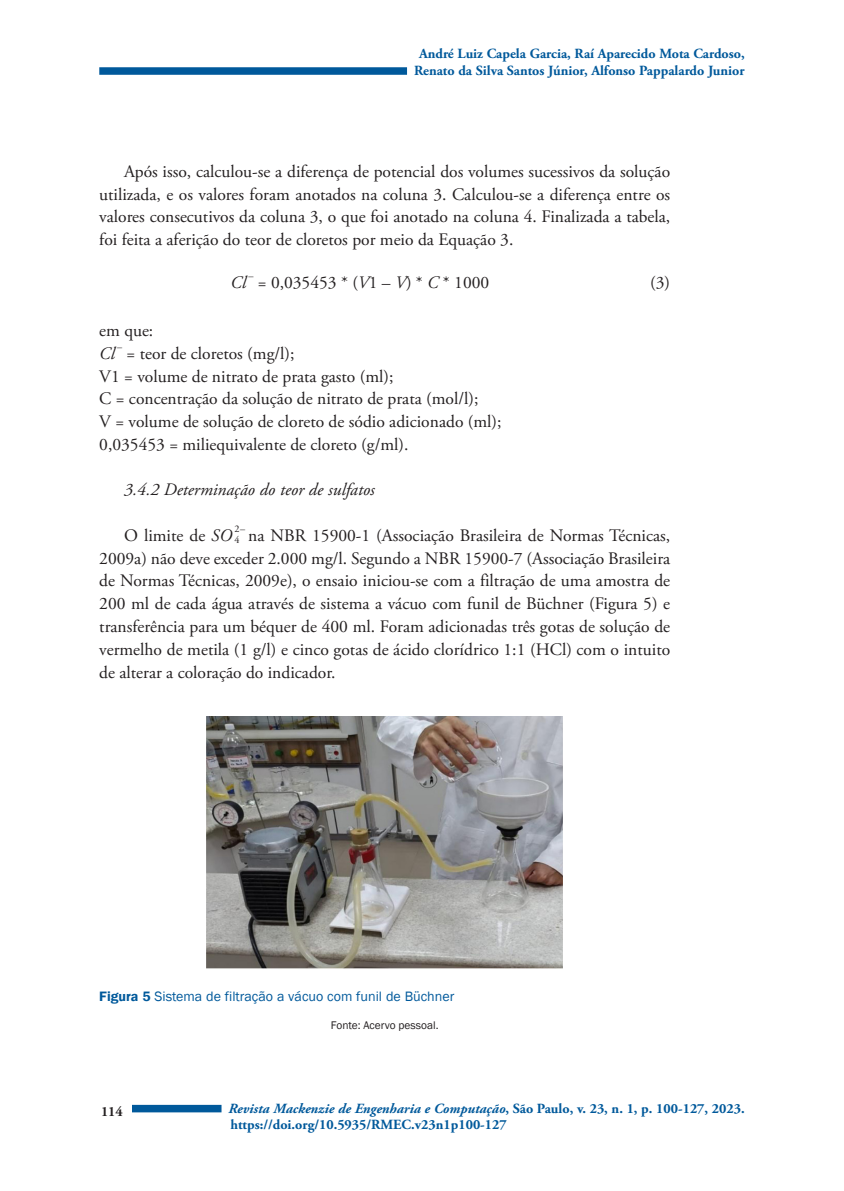
<style>
.page{position:relative;width:844px;height:1191px;background:#fff}
.page>*{position:absolute;margin:0;border:0;box-sizing:border-box;transform-origin:0 0}
.Texto{font:17.5px/22.8px "Adobe Garamond Pro";color:#231f20;text-align:justify}
.Sub_03{font:italic 17.5px "Adobe Garamond Pro";color:#231f20}
.Fórmula{font:17.5px "Adobe Garamond Pro";color:#231f20}
.Fórmula-2{font:italic 17.5px "Adobe Garamond Pro";color:#231f20}
.Texto-2{font:italic 17.5px "Adobe Garamond Pro";color:#231f20}
.t1{font:700 14px/16.8px "Adobe Garamond Pro";color:#00599b}
.Figura_Titulo{font:14px "Franklin Gothic";color:#00599b}
.t2{font:700 14px "Adobe Garamond Pro";color:#231f20}
.Figura_fonte{font:11.38px "Franklin Gothic";color:#231f20}
.Texto-3{font:10.15px "Adobe Garamond Pro";color:#231f20}
.Fórmula-3{font:10.15px "Adobe Garamond Pro";color:#231f20}
.s1{font-style:italic}
.s2{font-weight:600}
</style>
<div class="page">
<div style="left:131px;top:1104px;width:90px;height:8px;background:#00599b"></div>
<div style="left:99px;top:1104px;width:33px;height:27px;background:#fff"></div>
<div style="left:99px;top:67px;width:308px;height:8px;background:#00599b"></div>
<img style="left:207px;top:716px;width:355px;height:253px">
<p class="t1" style="left:414px;top:46px;width:332px;text-align:center">André Luiz Capela Garcia, Raí Aparecido Mota Cardoso,<br>Renato da Silva Santos Júnior, Alfonso Pappalardo Junior</p>
<p class="Texto" style="left:99px;top:160px;width:572px;text-indent:25px">Após isso, calculou-se a diferença de potencial dos volumes sucessivos da solução utilizada, e os valores foram anotados na coluna 3. Calculou-se a diferença entre os valores consecutivos da coluna 3, o que foi anotado na coluna 4. Finalizada a tabela, foi feita a aferição do teor de cloretos por meio da Equação 3.</p>
<p class="Fórmula-2" style="left:230px;top:271px;width:17px">Cl</p>
<p class="Fórmula-3" style="left:248px;top:269px;width:7px">–</p>
<p class="Fórmula" style="left:258px;top:271px;width:233px">= 0,035453 * (<span class="s1">V</span>1 – <span class="s1">V</span>) * <span class="s1">C</span> * 1000</p>
<p class="Fórmula" style="left:650px;top:271px;width:21px">(3)</p>
<p class="Texto" style="left:99px;top:320px;width:56px">em que:</p>
<p class="Texto-2" style="left:99px;top:343px;width:17px">Cl</p>
<p class="Texto-3" style="left:117px;top:341px;width:7px">–</p>
<p class="Texto" style="left:126px;top:342px;width:169px">= teor de cloretos (mg/l);</p>
<p class="Texto" style="left:99px;top:365px;width:296px">V1 = volume de nitrato de prata gasto (ml);</p>
<p class="Texto" style="left:99px;top:388px;width:380px">C = concentração da solução de nitrato de prata (mol/l);</p>
<p class="Texto" style="left:99px;top:411px;width:403px">V = volume de solução de cloreto de sódio adicionado (ml);</p>
<p class="Texto" style="left:99px;top:433px;width:310px">0,035453 = miliequivalente de cloreto (g/ml).</p>
<p class="Sub_03" style="left:124px;top:479px;width:252px">3.4.2 Determinação do teor de sulfatos</p>
<p class="Texto" style="left:124px;top:524px;width:110px">O limite de <span class="s1">SO</span></p>
<p class="Texto-3" style="left:234px;top:523px;width:12px">2 –</p>
<p class="Texto" style="left:99px;top:524px;width:572px;text-indent:149px">na NBR 15900-1 (Associação Brasileira de Normas Técnicas, 2009a) não deve exceder 2.000 mg/l. Segundo a NBR 15900-7 (Associação Brasileira de Normas Técnicas, 2009e), o ensaio iniciou-se com a filtração de uma amostra de 200 ml de cada água através de sistema a vácuo com funil de Büchner (Figura 5) e transferência para um béquer de 400 ml. Foram adicionadas três gotas de solução de vermelho de metila (1 g/l) e cinco gotas de ácido clorídrico 1:1 (HCl) com o intuito de alterar a coloração do indicador.</p>
<p class="Texto-3" style="left:234px;top:533px;width:7px">4</p>
<p class="Figura_Titulo" style="left:99px;top:987px;width:356px"><span class="s2">Figura 5</span> Sistema de filtração a vácuo com funil de Büchner</p>
<p class="Figura_fonte" style="left:331px;top:1017px;width:109px">Fonte: Acervo pessoal.</p>
<p class="t2" style="left:101px;top:1103px;width:23px">114</p>
<p class="t1" style="left:228px;top:1100px;width:517px"><span class="s1">Revista Mackenzie de Engenharia e Computação</span>, São Paulo, v. 23, n. 1, p. 100-127, 2023. https://doi.org/10.5935/RMEC.v23n1p100-127</p>
</div>
